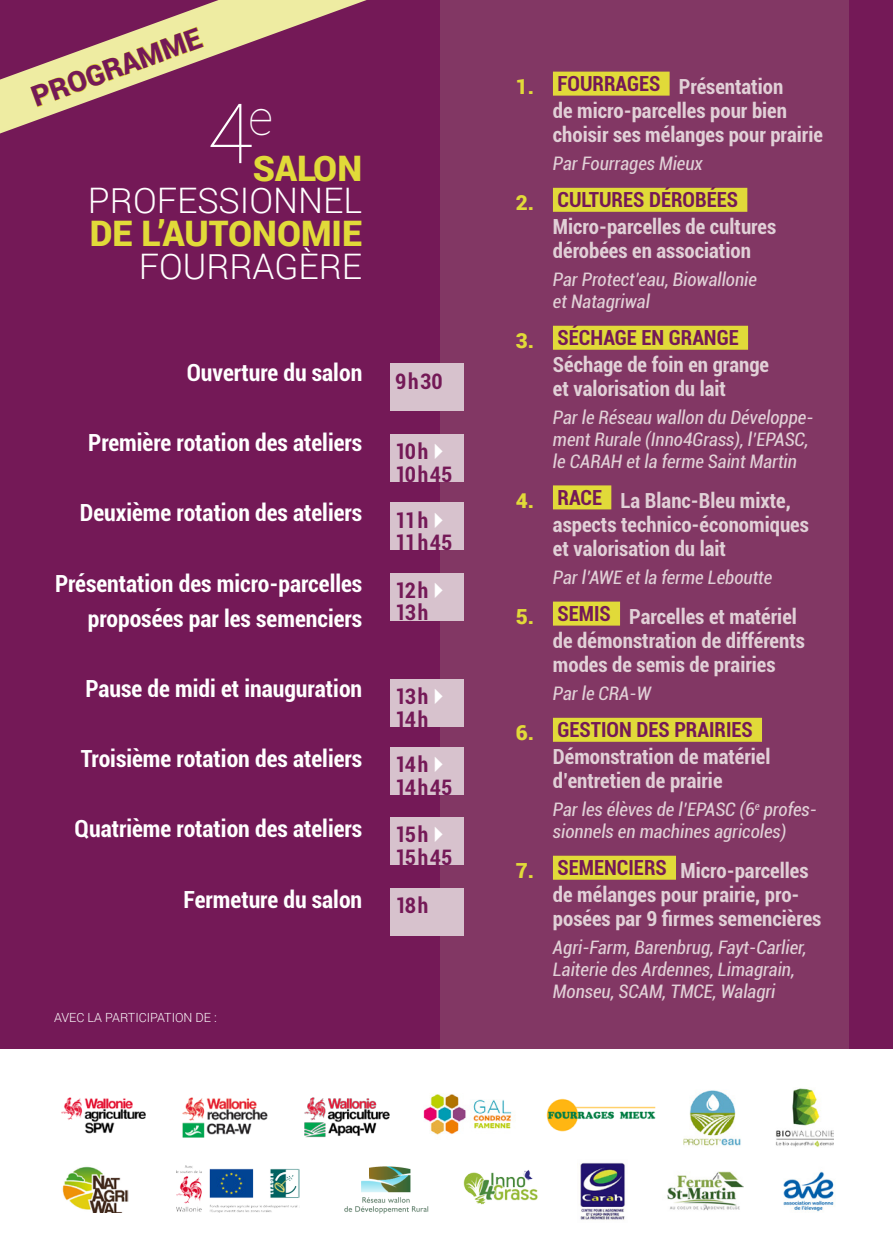
<style>
.page{position:relative;width:893px;height:1259px;background:#fff}
.page>*{position:absolute;margin:0;border:0;box-sizing:border-box;transform-origin:0 0}
.t1{font:100 83.4px "Roboto";color:#fff}
.t2{font:300 35.1px "Roboto";color:#fff}
.t3{font:900 35.1px "Roboto";color:#e1da39}
.t4{font:900 28.5px "Roboto";color:#741957}
.t5{font:700 condensed 23.7px/35.1px "Roboto";color:#fff;text-align:right}
.t6{font:700 condensed 21.3px "Roboto";letter-spacing:.075em;color:#741957}
.t7{font:700 condensed 20.7px/24px "Roboto";color:#e1d0d7}
.t8{font:700 condensed 20.7px "Roboto";color:#741957}
.t9{font:italic condensed 18.6px/21.6px "Roboto";color:#e1d0d7}
.t10{font:300 12.6px "Roboto";color:#fff}
.s1{font-weight:900;font-stretch:normal;color:#e1da39}
.s2{color:#741957}
</style>
<div class="page">
<div style="left:0;top:0;width:893px;height:1049px;background:#741957"></div>
<div style="left:440px;top:0;width:408px;height:1049px;background:#823764"></div>
<img style="left:62px;top:1166px;width:66px;height:46px">
<img style="left:580px;top:1163px;width:45px;height:57px">
<img style="left:344px;top:1166px;width:85px;height:48px">
<img style="left:463px;top:1170px;width:75px;height:35px">
<img style="left:667px;top:1171px;width:77px;height:40px">
<img style="left:783px;top:1171px;width:51px;height:41px">
<img style="left:176px;top:1165px;width:124px;height:47px">
<img style="left:683px;top:1090px;width:58px;height:56px">
<img style="left:776px;top:1088px;width:58px;height:59px">
<img style="left:423px;top:1094px;width:89px;height:41px">
<img style="left:546px;top:1098px;width:110px;height:34px">
<img style="left:304px;top:1097px;width:86px;height:41px">
<img style="left:61px;top:1097px;width:85px;height:37px">
<img style="left:182px;top:1097px;width:86px;height:41px">
<svg style="left:0;top:0;width:367px;height:133px"></svg>
<svg style="left:30px;top:27px;width:174px;height:80px"></svg>
<div style="left:553px;top:72px;width:117px;height:24px;background:#e1da39"></div>
<div style="left:553px;top:188px;width:194px;height:24px;background:#e1da39"></div>
<div style="left:553px;top:326px;width:195px;height:24px;background:#e1da39"></div>
<div style="left:553px;top:485px;width:58px;height:24px;background:#e1da39"></div>
<div style="left:553px;top:601px;width:67px;height:24px;background:#e1da39"></div>
<div style="left:553px;top:718px;width:209px;height:24px;background:#e1da39"></div>
<div style="left:553px;top:855px;width:123px;height:24px;background:#e1da39"></div>
<div style="left:391px;top:434px;width:73px;height:47px;background:#d7c2cd"></div>
<div style="left:391px;top:363px;width:73px;height:48px;background:#d7c2cd"></div>
<div style="left:391px;top:888px;width:73px;height:47px;background:#d7c2cd"></div>
<div style="left:391px;top:502px;width:73px;height:48px;background:#d7c2cd"></div>
<div style="left:391px;top:573px;width:73px;height:47px;background:#d7c2cd"></div>
<div style="left:391px;top:679px;width:73px;height:47px;background:#d7c2cd"></div>
<div style="left:391px;top:747px;width:73px;height:47px;background:#d7c2cd"></div>
<div style="left:391px;top:817px;width:73px;height:47px;background:#d7c2cd"></div>
<p class="t4" style="left:26px;top:79px;width:180px;rotate:-20deg">PROGRAMME</p>
<p class="t1" style="left:207px;top:76px;width:67px">4<sup>e</sup></p>
<p class="t3" style="left:253px;top:144px;width:111px">SALON</p>
<p class="t2" style="left:88px;top:177px;width:276px">PROFESSIONNEL</p>
<p class="t3" style="left:90px;top:209px;width:274px">DE L’AUTONOMIE</p>
<p class="t2" style="left:139px;top:242px;width:225px">FOURRAGÈRE</p>
<p class="t5" style="left:187px;top:354px;width:177px">Ouverture du salon</p>
<p class="t5" style="left:88px;top:424px;width:276px">Première rotation des ateliers</p>
<p class="t5" style="left:80px;top:494px;width:284px">Deuxième rotation des ateliers</p>
<p class="t5" style="left:55px;top:565px;width:309px">Présentation des micro-parcelles proposées par les semenciers</p>
<p class="t5" style="left:85px;top:670px;width:278px">Pause de midi et inauguration</p>
<p class="t5" style="left:81px;top:740px;width:283px">Troisième rotation des ateliers</p>
<p class="t5" style="left:75px;top:810px;width:289px">Quatrième rotation des ateliers</p>
<p class="t5" style="left:184px;top:880px;width:180px">Fermeture du salon</p>
<p class="t6" style="left:395px;top:366px;width:49px">9h30</p>
<p class="t6" style="left:395px;top:437px;width:34px">10h</p>
<p class="t6" style="left:395px;top:459px;width:58px">10h45</p>
<p class="t6" style="left:395px;top:505px;width:34px">11h</p>
<p class="t6" style="left:395px;top:527px;width:58px">11h45</p>
<p class="t6" style="left:395px;top:575px;width:34px">12h</p>
<p class="t6" style="left:395px;top:598px;width:34px">13h</p>
<p class="t6" style="left:395px;top:682px;width:34px">13h</p>
<p class="t6" style="left:395px;top:704px;width:34px">14h</p>
<p class="t6" style="left:395px;top:749px;width:34px">14h</p>
<p class="t6" style="left:395px;top:772px;width:58px">14h45</p>
<p class="t6" style="left:395px;top:820px;width:34px">15h</p>
<p class="t6" style="left:395px;top:842px;width:58px">15h45</p>
<p class="t6" style="left:395px;top:891px;width:34px">18h</p>
<p class="t10" style="left:54px;top:1008px;width:164px">AVEC LA PARTICIPATION DE :</p>
<p class="t7" style="left:553px;top:74px;width:271px;text-indent:-37px"><span class="s1">1.</span> <span class="s2">FOURRAGES</span> Présentation<br>de micro-parcelles pour bien choisir ses mélanges pour prairie</p>
<p class="t9" style="left:553px;top:152px;width:151px">Par Fourrages Mieux</p>
<p class="t7" style="left:553px;top:186px;width:225px;line-height:27px;text-indent:-37px"><span class="s1">2.</span> <span class="s2">CULTURES DÉROBÉES<br></span>Micro-parcelles de cultures</p>
<p class="t7" style="left:553px;top:238px;width:199px">dérobées en association</p>
<p class="t9" style="left:553px;top:268px;width:206px">Par Protect’eau, Biowallonie</p>
<p class="t9" style="left:553px;top:290px;width:99px">et Natagriwal</p>
<p class="t7" style="left:553px;top:324px;width:218px;line-height:27px;text-indent:-37px"><span class="s1">3.</span> <span class="s2">SÉCHAGE EN GRANGE<br></span>Séchage de foin en grange</p>
<p class="t7" style="left:553px;top:376px;width:175px">et valorisation du lait</p>
<p class="t9" style="left:553px;top:406px;width:262px">Par le Réseau wallon du Développe&shy;ment Rurale (Inno4Grass), l’EPASC, le CARAH et la ferme Saint Martin</p>
<p class="t7" style="left:516px;top:488px;width:277px"><span class="s1">4.</span> <span class="s2">RACE</span> La Blanc-Bleu mixte,</p>
<p class="t7" style="left:553px;top:512px;width:257px">aspects technico-économiques et valorisation du lait</p>
<p class="t9" style="left:553px;top:565px;width:221px">Par l’AWE et la ferme Leboutte</p>
<p class="t7" style="left:553px;top:604px;width:253px;text-indent:-37px"><span class="s1">5.</span> <span class="s2">SEMIS</span> Parcelles et matériel de démonstration de différents modes de semis de prairies</p>
<p class="t9" style="left:553px;top:682px;width:99px">Par le CRA-W</p>
<p class="t8" style="left:516px;top:715px;width:239px"><span class="s1">6.</span> GESTION DES PRAIRIES</p>
<p class="t7" style="left:553px;top:744px;width:219px">Démonstration de matériel d’entretien de prairie</p>
<p class="t9" style="left:553px;top:798px;width:265px">Par les élèves de l’EPASC (6<sup>e</sup> profes&shy;sionnels en machines agricoles)</p>
<p class="t7" style="left:553px;top:858px;width:270px;text-indent:-37px"><span class="s1">7.</span> <span class="s2">SEMENCIERS</span> Micro-parcelles de mélanges pour prairie, pro&shy;posées par 9 firmes semencières</p>
<p class="t9" style="left:553px;top:936px;width:255px">Agri-Farm, Barenbrug, Fayt-Carlier,<br>Laiterie des Ardennes, Limagrain,<br>Monseu, SCAM, TMCE, Walagri</p>
</div>
